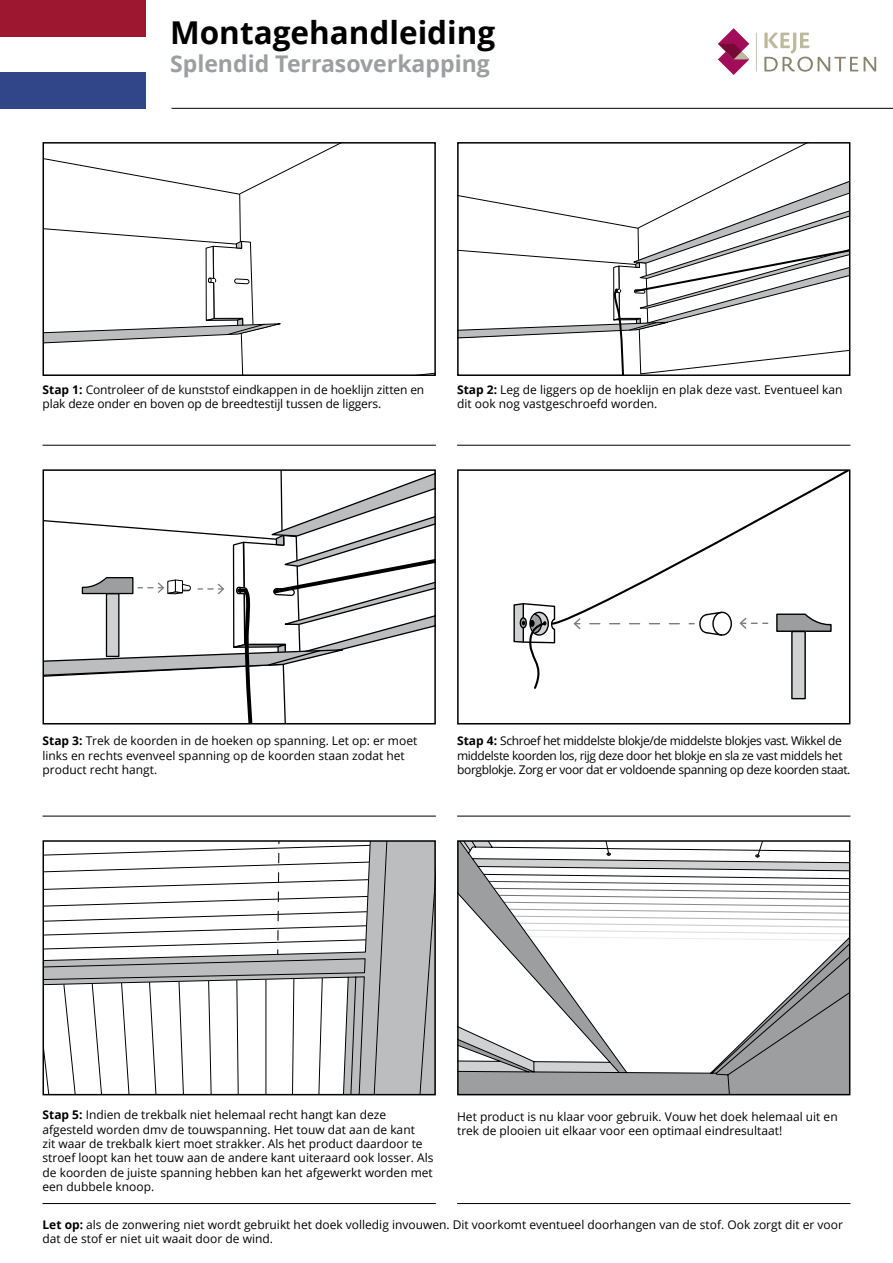
<style>
.page{position:relative;width:893px;height:1263px;background:#fff}
.page>*{position:absolute;margin:0;border:0;box-sizing:border-box;transform-origin:0 0}
.t1{font:700 31.5px "Open Sans";color:#000}
.t2{font:700 23.1px "Open Sans";color:#9c9e9f}
.t3{font:12px/14.4px "Open Sans";color:#000}
.t4{font:12px/14.4px "Open Sans";letter-spacing:-.03em;color:#000}
.s1{font-weight:700}
</style>
<div class="page">
<div style="left:0;top:0;width:145px;height:36px;background:#9d1730"></div>
<div style="left:0;top:72px;width:145px;height:37px;background:#314589"></div>
<svg style="left:460px;top:941px;width:387px;height:151px"></svg>
<svg style="left:460px;top:843px;width:387px;height:98px"></svg>
<div style="left:457px;top:840px;width:393px;height:255px;border:2px solid #000"></div>
<svg style="left:513px;top:603px;width:12px;height:40px"></svg>
<div style="left:792px;top:631px;width:13px;height:68px;background:#d0d1d2"></div>
<div style="left:791px;top:631px;width:15px;height:68px;border:1px solid #000"></div>
<svg style="left:525px;top:472px;width:322px;height:219px"></svg>
<div style="left:457px;top:469px;width:393px;height:255px;border:2px solid #000"></div>
<hr style="left:43px;top:445px;width:393px;height:1px;background:#000">
<hr style="left:171px;top:108px;width:722px;height:1px;background:#000">
<hr style="left:43px;top:816px;width:393px;height:1px;background:#000">
<hr style="left:43px;top:1203px;width:393px;height:1px;background:#000">
<hr style="left:457px;top:445px;width:393px;height:1px;background:#000">
<hr style="left:457px;top:816px;width:393px;height:1px;background:#000">
<hr style="left:457px;top:1203px;width:393px;height:1px;background:#000">
<svg style="left:460px;top:180px;width:387px;height:193px"></svg>
<div style="left:457px;top:142px;width:393px;height:234px;border:2px solid #000"></div>
<svg style="left:46px;top:145px;width:292px;height:228px"></svg>
<svg style="left:46px;top:240px;width:235px;height:107px"></svg>
<div style="left:43px;top:142px;width:393px;height:234px;border:2px solid #000"></div>
<svg style="left:46px;top:472px;width:387px;height:249px"></svg>
<div style="left:43px;top:469px;width:393px;height:255px;border:2px solid #000"></div>
<div style="left:388px;top:843px;width:31px;height:249px;background:#bbbdbe"></div>
<svg style="left:419px;top:843px;width:14px;height:249px;background:#b1b3b4"></svg>
<svg style="left:46px;top:843px;width:341px;height:249px"></svg>
<div style="left:43px;top:840px;width:393px;height:255px;border:2px solid #000"></div>
<hr style="left:756px;top:33px;width:1px;height:39px;background:#c6c4b4">
<svg style="left:864px;top:57px;width:12px;height:14px"></svg>
<svg style="left:764px;top:33px;width:94px;height:39px"></svg>
<svg style="left:718px;top:28px;width:31px;height:47px"></svg>
<h1 class="t1" style="left:170px;top:11px;width:327px">Montagehandleiding</h1>
<h2 class="t2" style="left:170px;top:47px;width:321px">Splendid Terrasoverkapping</h2>
<p class="t3" style="left:43px;top:382px;width:383px"><span class="s1">Stap 1:</span> Controleer of de kunststof eindkappen in de hoeklijn zitten en plak deze onder en boven op de breedtestijl tussen de liggers.</p>
<p class="t3" style="left:457px;top:382px;width:387px"><span class="s1">Stap 2:</span> Leg de liggers op de hoeklijn en plak deze vast. Eventueel kan dit ook nog vastgeschroefd worden.</p>
<p class="t3" style="left:43px;top:733px;width:376px"><span class="s1">Stap 3:</span> Trek de koorden in de hoeken op spanning. Let op: er moet links en rechts evenveel spanning op de koorden staan zodat het product recht hangt.</p>
<p class="t4" style="left:457px;top:733px;width:395px"><span class="s1">Stap 4:</span> Schroef het middelste blokje/de middelste blokjes vast. Wikkel de middelste koorden los, rijg deze door het blokje en sla ze vast middels het borgblokje. Zorg er voor dat er voldoende spanning op deze koorden staat.</p>
<p class="t3" style="left:43px;top:1107px;width:393px"><span class="s1">Stap 5:</span> Indien de trekbalk niet helemaal recht hangt kan deze afgesteld worden dmv de touwspanning. Het touw dat aan de kant<br>zit waar de trekbalk kiert moet strakker. Als het product daardoor te stroef loopt kan het touw aan de andere kant uiteraard ook losser. Als de koorden de juiste spanning hebben kan het afgewerkt worden met een dubbele knoop.</p>
<p class="t3" style="left:457px;top:1109px;width:382px">Het product is nu klaar voor gebruik. Vouw het doek helemaal uit en trek de plooien uit elkaar voor een optimaal eindresultaat!</p>
<p class="t3" style="left:43px;top:1217px;width:802px"><span class="s1">Let op:</span> als de zonwering niet wordt gebruikt het doek volledig invouwen. Dit voorkomt eventueel doorhangen van de stof. Ook zorgt dit er voor dat de stof er niet uit waait door de wind.</p>
</div>
